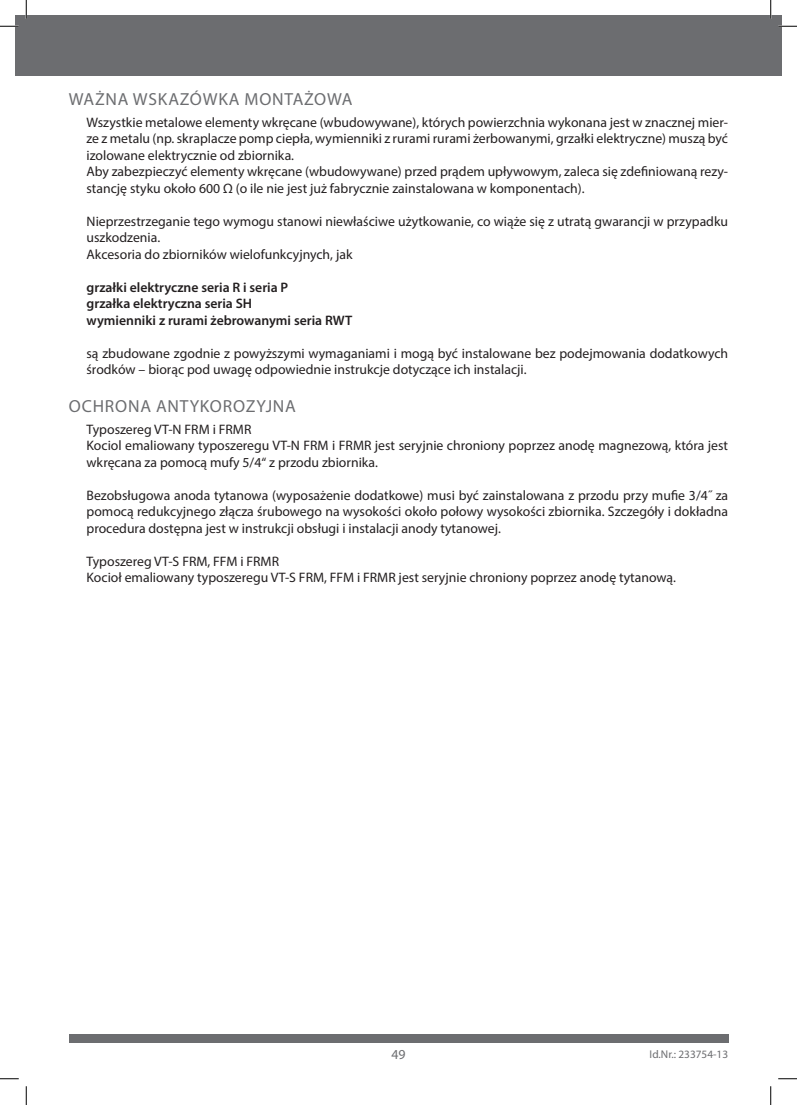
<style>
.page{position:relative;width:797px;height:1105px;background:#fff}
.page>*{position:absolute;margin:0;border:0;box-sizing:border-box;transform-origin:0 0}
.t1{font:17.5px "Myriad Pro";letter-spacing:.045em;color:#6c6d70}
.t2{font:13.75px/16.5px "Myriad Pro";color:#231f20}
.t3{font:600 13.75px/16.5px "Myriad Pro";color:#231f20}
.t4{font:13.75px "Myriad Pro";color:#6c6d70}
.t5{font:11.25px "Myriad Pro";color:#6c6d70}
</style>
<div class="page">
<div style="left:16px;top:16px;width:765px;height:60px;background:#6c6d70"></div>
<div style="left:69px;top:1034px;width:659px;height:9px;background:#6c6d70"></div>
<svg style="left:0;top:25px;width:19px;height:2px"></svg>
<svg style="left:778px;top:25px;width:19px;height:2px"></svg>
<svg style="left:0;top:1078px;width:19px;height:1px"></svg>
<svg style="left:778px;top:1078px;width:19px;height:1px"></svg>
<svg style="left:25px;top:0;width:2px;height:19px"></svg>
<svg style="left:25px;top:1086px;width:2px;height:19px"></svg>
<svg style="left:770px;top:0;width:1px;height:19px"></svg>
<svg style="left:770px;top:1086px;width:1px;height:19px"></svg>
<p class="t1" style="left:69px;top:88px;width:285px">WAŻNA WSKAZÓWKA MONTAŻOWA</p>
<p class="t2" style="left:86px;top:114px;width:643px">Wszystkie metalowe elementy wkręcane (wbudowywane), których powierzchnia wykonana jest w znacznej mier&shy;ze z metalu (np. skraplacze pomp ciepła, wymienniki z rurami rurami żerbowanymi, grzałki elektryczne) muszą być izolowane elektrycznie od zbiornika.<br>Aby zabezpieczyć elementy wkręcane (wbudowywane) przed prądem upływowym, zaleca się zdefiniowaną rezy&shy;stancję styku około 600 Ω (o ile nie jest już fabrycznie zainstalowana w komponentach).</p>
<p class="t2" style="left:86px;top:213px;width:643px">Nieprzestrzeganie tego wymogu stanowi niewłaściwe użytkowanie, co wiąże się z utratą gwarancji w przypadku uszkodzenia.<br>Akcesoria do zbiorników wielofunkcyjnych, jak</p>
<p class="t3" style="left:86px;top:279px;width:267px">grzałki elektryczne seria R i seria P<br>grzałka elektryczna seria SH<br>wymienniki z rurami żebrowanymi seria RWT</p>
<p class="t2" style="left:86px;top:345px;width:643px">są zbudowane zgodnie z powyższymi wymaganiami i mogą być instalowane bez podejmowania dodatkowych środków – biorąc pod uwagę odpowiednie instrukcje dotyczące ich instalacji.</p>
<p class="t1" style="left:69px;top:395px;width:228px">OCHRONA ANTYKOROZYJNA</p>
<p class="t2" style="left:86px;top:420px;width:643px">Typoszereg VT-N FRM i FRMR<br>Kociol emaliowany typoszeregu VT-N FRM i FRMR jest seryjnie chroniony poprzez anodę magnezową, która jest wkręcana za pomocą mufy 5/4“ z przodu zbiornika.</p>
<p class="t2" style="left:86px;top:486px;width:643px;text-align:justify">Bezobsługowa anoda tytanowa (wyposażenie dodatkowe) musi być zainstalowana z przodu przy mufie 3/4˝ za pomocą redukcyjnego złącza śrubowego na wysokości około połowy wysokości zbiornika. Szczegóły i dokładna procedura dostępna jest w instrukcji obsługi i instalacji anody tytanowej.</p>
<p class="t2" style="left:86px;top:552px;width:591px">Typoszereg VT-S FRM, FFM i FRMR<br>Kocioł emaliowany typoszeregu VT-S FRM, FFM i FRMR jest seryjnie chroniony poprzez anodę tytanową.</p>
<p class="t4" style="left:391px;top:1046px;width:16px">49</p>
<p class="t5" style="left:649px;top:1048px;width:80px">Id.Nr.: 233754-13</p>
</div>
